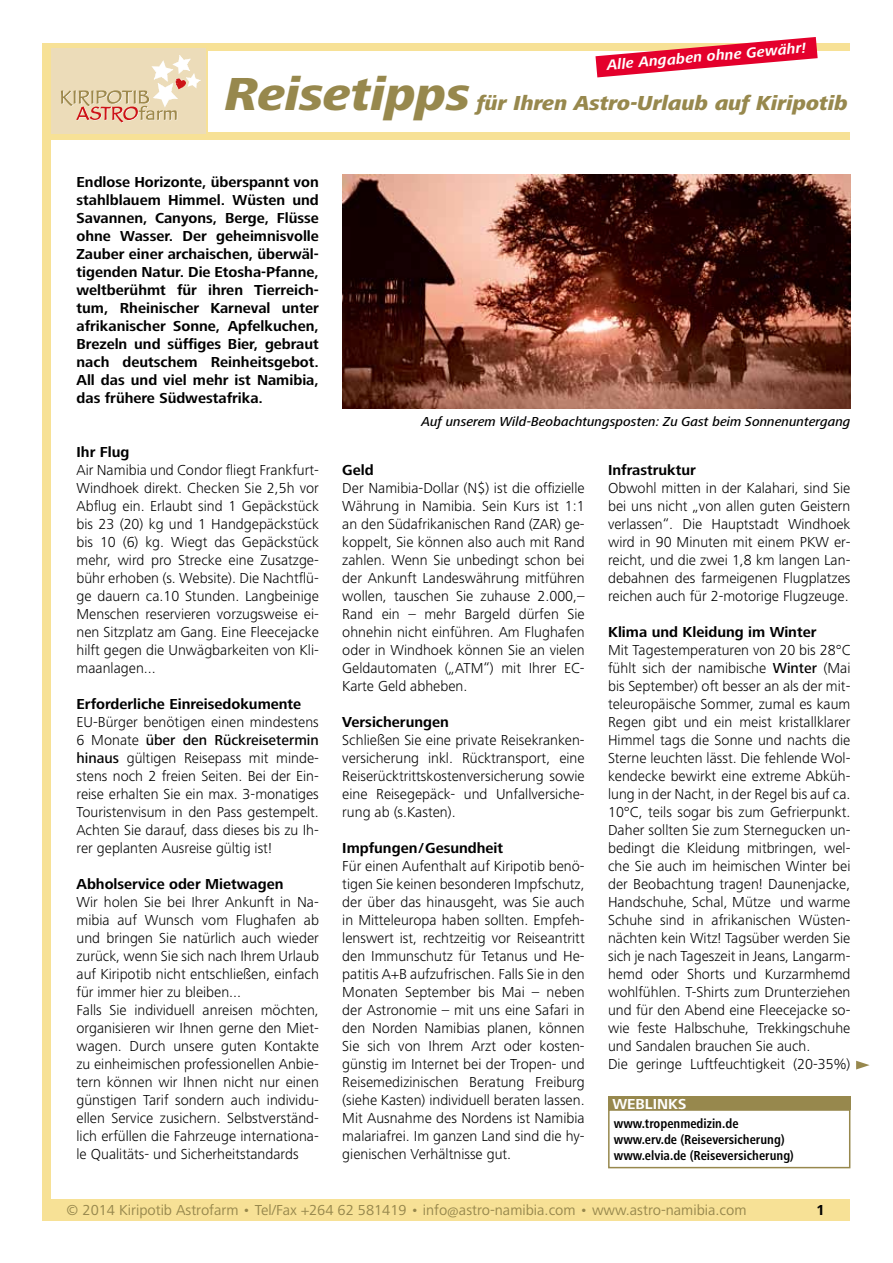
<style>
.page{position:relative;width:893px;height:1263px;background:#fff}
.page>*{position:absolute;margin:0;border:0;box-sizing:border-box;transform-origin:0 0}
.t1{font:italic 800 48px "Frutiger Next LT";color:#97884d}
.t2{font:italic 800 21px "Frutiger Next LT";color:#97884d}
.t3{font:300 15px/18px "Frutiger Next LT";color:#000;text-align:justify}
.t4{font:700 15px/18px "Frutiger Next LT";color:#000;text-align:justify}
.t5{font:15px "Frutiger Next LT";color:#97884d}
.t6{font:italic 700 15px "Frutiger Next LT";color:#fff}
.t7{font:700 15px "Frutiger Next LT";color:#fff}
.t8{font:700 condensed 13.5px/16.2px "Frutiger Next LT";color:#000}
.t9{font:italic 500 13.5px "Frutiger Next LT";color:#000}
.s1{font-weight:500}
</style>
<div class="page">
<div style="left:43px;top:43px;width:807px;height:1177px;background:#f7e196"></div>
<div style="left:51px;top:49px;width:155px;height:85px;background:#ecdcb9"></div>
<svg style="left:61px;top:55px;width:140px;height:68px"></svg>
<div style="left:51px;top:140px;width:804px;height:1059px;background:#fff"></div>
<div style="left:208px;top:51px;width:647px;height:81px;background:#fff"></div>
<svg style="left:595px;top:37px;width:223px;height:40px"></svg>
<img style="left:342px;top:174px;width:508px;height:234px">
<div style="left:608px;top:1109px;width:242px;height:59px;border:2px solid #97884d"></div>
<div style="left:608px;top:1096px;width:242px;height:13px;background:#97884d"></div>
<svg style="left:856px;top:1061px;width:14px;height:8px"></svg>
<p class="t6" style="left:606px;top:57px;width:201px;rotate:-5deg">Alle Angaben ohne Gewähr!</p>
<h1 class="t1" style="left:225px;top:67px;width:246px">Reisetipps</h1>
<h2 class="t2" style="left:477px;top:91px;width:372px">für Ihren Astro-Urlaub auf Kiripotib</h2>
<p class="t4" style="left:77px;top:173px;width:244px">Endlose Horizonte, überspannt von stahlblauem Himmel. Wüsten und Savannen, Canyons, Berge, Flüsse ohne Wasser. Der geheimnisvolle Zauber einer archaischen, überwäl&shy;tigenden Natur. Die Etosha-Pfanne, weltberühmt für ihren Tierreich&shy;tum, Rheinischer Karneval unter afrikanischer Sonne, Apfelkuchen, Brezeln und süffiges Bier, gebraut nach deutschem Reinheitsgebot.<br>All das und viel mehr ist Namibia, das frühere Südwestafrika.</p>
<p class="t4" style="left:77px;top:443px;width:54px">Ihr Flug</p>
<p class="t3" style="left:77px;top:461px;width:244px">Air Namibia und Condor fliegt Frankfurt-Windhoek direkt. Checken Sie 2,5h vor Abflug ein. Erlaubt sind 1 Gepäckstück bis 23 (20) kg und 1 Handgepäckstück bis 10 (6) kg. Wiegt das Gepäckstück mehr, wird pro Strecke eine Zusatzge&shy;bühr erhoben (s. Website). Die Nachtflü&shy;ge dauern ca.10 Stunden. Langbeinige Menschen reservieren vorzugsweise ei&shy;nen Sitzplatz am Gang. Eine Fleecejacke hilft gegen die Unwägbarkeiten von Kli&shy;maanlagen...</p>
<p class="t4" style="left:77px;top:695px;width:226px">Erforderliche Einreisedokumente</p>
<p class="t3" style="left:77px;top:713px;width:244px">EU-Bürger benötigen einen mindestens 6 Monate <span class="s1">über den Rückreisetermin hinaus</span> gültigen Reisepass mit minde&shy;stens noch 2 freien Seiten. Bei der Ein&shy;reise erhalten Sie ein max. 3-monatiges Touristenvisum in den Pass gestempelt.<br>Achten Sie darauf, dass dieses bis zu Ih&shy;rer geplanten Ausreise gültig ist!</p>
<p class="t4" style="left:77px;top:875px;width:209px">Abholservice oder Mietwagen</p>
<p class="t3" style="left:77px;top:893px;width:244px;text-align:left">Wir holen Sie bei Ihrer Ankunft in Na&shy;mibia auf Wunsch vom Flughafen ab und bringen Sie natürlich auch wieder zurück, wenn Sie sich nach Ihrem Urlaub auf Kiripotib nicht entschließen, einfach für immer hier zu bleiben...<br>Falls Sie individuell anreisen möchten, organisieren wir Ihnen gerne den Miet&shy;wagen. Durch unsere guten Kontakte zu einheimischen professionellen Anbie&shy;tern können wir Ihnen nicht nur einen günstigen Tarif sondern auch individu&shy;ellen Service zusichern. Selbstverständ&shy;lich erfüllen die Fahrzeuge internationa&shy;le Qualitäts- und Sicherheitstandards</p>
<p class="t9" style="left:421px;top:413px;width:431px">Auf unserem Wild-Beobachtungsposten: Zu Gast beim Sonnenuntergang</p>
<p class="t4" style="left:342px;top:461px;width:33px">Geld</p>
<p class="t3" style="left:342px;top:479px;width:244px">Der Namibia-Dollar (N$) ist die offizielle Währung in Namibia. Sein Kurs ist 1:1 an den Südafrikanischen Rand (ZAR) ge&shy;koppelt, Sie können also auch mit Rand zahlen. Wenn Sie unbedingt schon bei der Ankunft Landeswährung mitführen wollen, tauschen Sie zuhause 2.000,– Rand ein – mehr Bargeld dürfen Sie ohnehin nicht einführen. Am Flughafen oder in Windhoek können Sie an vielen Geldautomaten („ATM“) mit Ihrer EC-Karte Geld abheben.</p>
<p class="t4" style="left:342px;top:713px;width:108px">Versicherungen</p>
<p class="t3" style="left:342px;top:731px;width:244px">Schließen Sie eine private Reisekranken&shy;versicherung inkl. Rücktransport, eine Reiserücktrittskostenversicherung sowie eine Reisegepäck- und Unfallversiche&shy;rung ab (s.Kasten).</p>
<p class="t4" style="left:342px;top:839px;width:162px">Impfungen/Gesundheit</p>
<p class="t3" style="left:342px;top:857px;width:244px">Für einen Aufenthalt auf Kiripotib benö&shy;tigen Sie keinen besonderen Impfschutz, der über das hinausgeht, was Sie auch in Mitteleuropa haben sollten. Empfeh&shy;lenswert ist, rechtzeitig vor Reiseantritt den Immunschutz für Tetanus und He&shy;patitis A+B aufzufrischen. Falls Sie in den Monaten September bis Mai – neben der Astronomie – mit uns eine Safari in den Norden Namibias planen, können Sie sich von Ihrem Arzt oder kosten&shy;günstig im Internet bei der Tropen- und Reisemedizinischen Beratung Freiburg (siehe Kasten) individuell beraten lassen.<br>Mit Ausnahme des Nordens ist Namibia malariafrei. Im ganzen Land sind die hy&shy;gienischen Verhältnisse gut.</p>
<p class="t4" style="left:608px;top:461px;width:89px">Infrastruktur</p>
<p class="t3" style="left:608px;top:479px;width:244px">Obwohl mitten in der Kalahari, sind Sie bei uns nicht „von allen guten Geistern verlassen“. Die Hauptstadt Windhoek wird in 90 Minuten mit einem PKW er&shy;reicht, und die zwei 1,8 km langen Lan&shy;debahnen des farmeigenen Flugplatzes reichen auch für 2-motorige Flugzeuge.</p>
<p class="t4" style="left:608px;top:623px;width:210px">Klima und Kleidung im Winter</p>
<p class="t3" style="left:608px;top:641px;width:244px;text-align:left">Mit Tagestemperaturen von 20 bis 28°C fühlt sich der namibische <span class="s1">Winter</span> (Mai bis September) oft besser an als der mit&shy;teleuropäische Sommer, zumal es kaum Regen gibt und ein meist kristallklarer Himmel tags die Sonne und nachts die Sterne leuchten lässt. Die fehlende Wol&shy;kendecke bewirkt eine extreme Abküh&shy;lung in der Nacht, in der Regel bis auf ca.<br>10°C, teils sogar bis zum Gefrierpunkt.<br>Daher sollten Sie zum Sternegucken un&shy;bedingt die Kleidung mitbringen, wel&shy;che Sie auch im heimischen Winter bei der Beobachtung tragen! Daunenjacke, Handschuhe, Schal, Mütze und warme Schuhe sind in afrikanischen Wüsten&shy;nächten kein Witz! Tagsüber werden Sie sich je nach Tageszeit in Jeans, Langarm&shy;hemd oder Shorts und Kurzarmhemd wohlfühlen. T-Shirts zum Drunterziehen und für den Abend eine Fleecejacke so&shy;wie feste Halbschuhe, Trekkingschuhe und Sandalen brauchen Sie auch.<br>Die geringe Luftfeuchtigkeit (20-35%)</p>
<p class="t7" style="left:612px;top:1095px;width:76px">WEBLINKS</p>
<p class="t8" style="left:614px;top:1115px;width:182px">www.tropenmedizin.de www.erv.de (Reiseversicherung) www.elvia.de (Reiseversicherung)</p>
<p class="t5" style="left:67px;top:1202px;width:681px">© 2014 Kiripotib Astrofarm • Tel/Fax +264 62 581419 • info@astro-namibia.com • www.astro-namibia.com</p>
<p class="t4" style="left:816px;top:1201px;width:10px">1</p>
</div>
